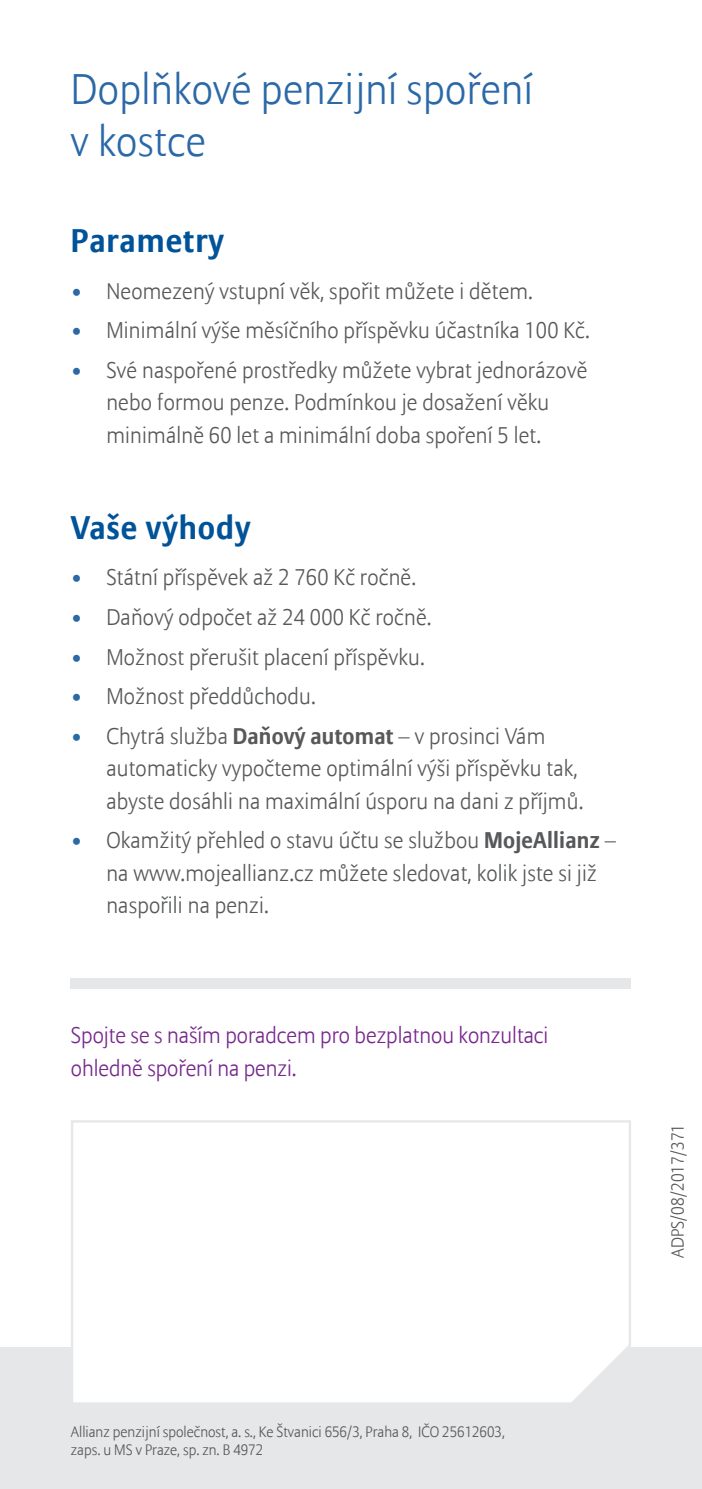
<style>
.page{position:relative;width:702px;height:1489px;background:#fff}
.page>*{position:absolute;margin:0;border:0;box-sizing:border-box;transform-origin:0 0}
.t1{font:300 42.5px/52.5px "Allianz Sans";letter-spacing:.01em;color:#2a68a7}
.t2{font:700 32.5px "Allianz Sans";letter-spacing:.03em;color:#015399}
.t3{font:300 22.5px/32.5px "Allianz Sans";letter-spacing:.01em;color:#57585a}
.t4{font:300 22.5px/32.5px "Allianz Sans";color:#77278d}
.t5{font:300 17.5px "Allianz Sans";color:#57585a}
.t6{font:300 15px/18px "Allianz Sans";color:#57585a}
.s1{color:#2a68a7}
.s2{font-weight:700}
</style>
<div class="page">
<div style="left:71px;top:978px;width:560px;height:10px;background:#e6e7e9"></div>
<div style="left:0;top:1346px;width:702px;height:142px;background:#e6e7e9"></div>
<svg style="left:70px;top:1120px;width:562px;height:282px"></svg>
<h1 class="t1" style="left:71px;top:64px;width:463px">Doplňkové penzijní spoření v kostce</h1>
<h2 class="t2" style="left:71px;top:220px;width:154px">Parametry</h2>
<p class="t3" style="left:71px;top:275px;width:463px"><span class="s1">•</span> Neomezený vstupní věk, spořit můžete i dětem.</p>
<p class="t3" style="left:71px;top:315px;width:520px"><span class="s1">•</span> Minimální výše měsíčního příspěvku účastníka 100 Kč.</p>
<p class="t3" style="left:71px;top:355px;width:518px;text-align:center"><span class="s1">•</span> Své naspořené prostředky můžete vybrat jednorázově nebo formou penze. Podmínkou je dosažení věku minimálně 60 let a minimální doba spoření 5 let.</p>
<h2 class="t2" style="left:71px;top:506px;width:181px">Vaše výhody</h2>
<p class="t3" style="left:71px;top:562px;width:346px"><span class="s1">•</span> Státní příspěvek až 2 760 Kč ročně.</p>
<p class="t3" style="left:71px;top:601px;width:362px"><span class="s1">•</span> Daňový odpočet až 24 000 Kč ročně.</p>
<p class="t3" style="left:71px;top:641px;width:355px"><span class="s1">•</span> Možnost přerušit placení příspěvku.</p>
<p class="t3" style="left:71px;top:681px;width:246px"><span class="s1">•</span> Možnost předdůchodu.</p>
<p class="t3" style="left:106px;top:720px;width:478px;text-indent:-35px"><span class="s1">•</span> Chytrá služba <span class="s2">Daňový automat</span> – v prosinci Vám automaticky vypočteme optimální výši příspěvku tak, abyste dosáhli na maximální úsporu na dani z příjmů.</p>
<p class="t3" style="left:106px;top:825px;width:511px;text-indent:-35px"><span class="s1">•</span> Okamžitý přehled o stavu účtu se službou <span class="s2">MojeAllianz</span> – na www.mojeallianz.cz můžete sledovat, kolik jste si již naspořili na penzi.</p>
<p class="t4" style="left:71px;top:1020px;width:479px">Spojte se s naším poradcem pro bezplatnou konzultaci ohledně spoření na penzi.</p>
<p class="t5" style="left:667px;top:1257px;width:135px;rotate:-90deg">ADPS/08/2017/371</p>
<p class="t6" style="left:71px;top:1422px;width:435px">Allianz penzijní společnost, a. s., Ke Štvanici 656/3, Praha 8, IČO 25612603, zaps. u MS v Praze, sp. zn. B 4972</p>
</div>
